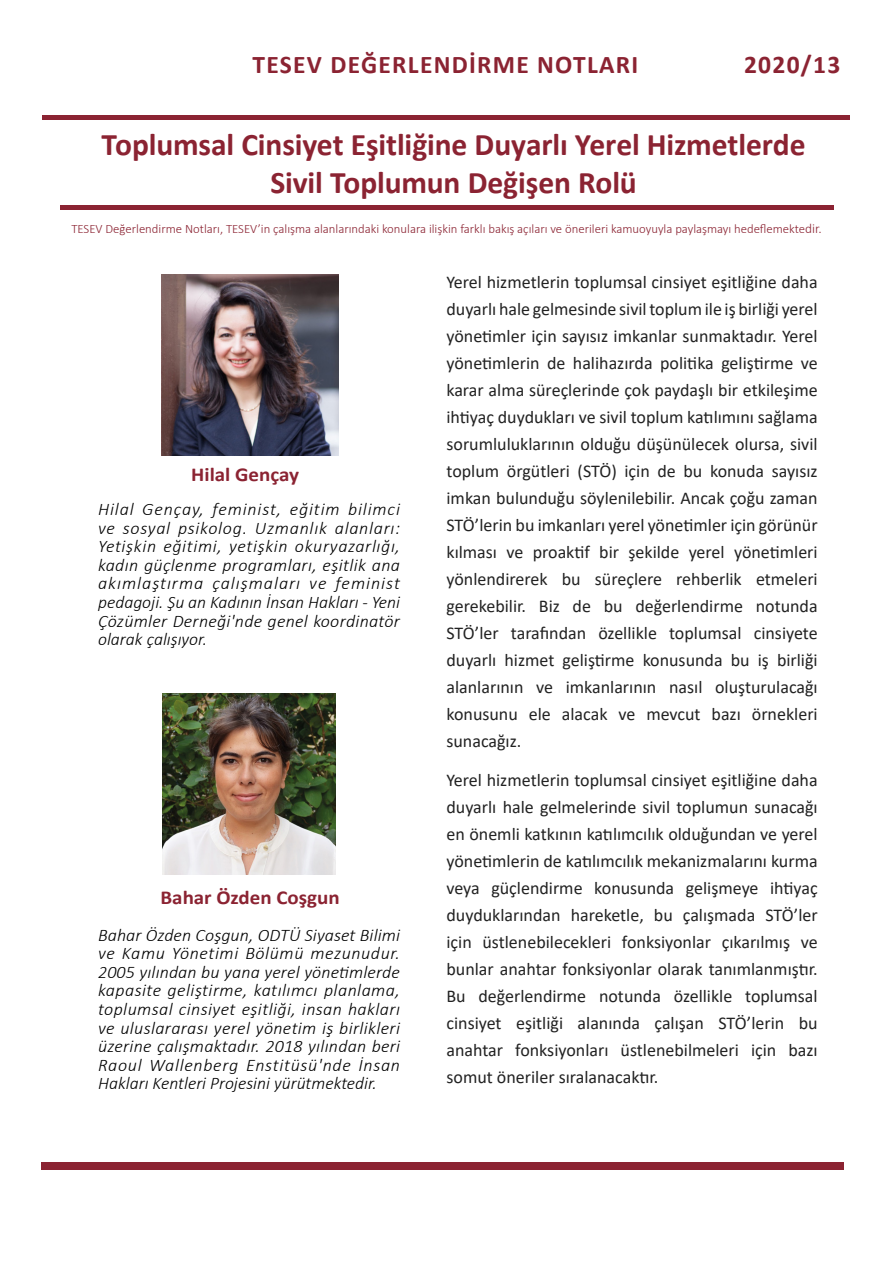
<style>
.page{position:relative;width:893px;height:1263px;background:#fff}
.page>*{position:absolute;margin:0;border:0;box-sizing:border-box;transform-origin:0 0}
.t1{font:700 31.5px "Calibri";letter-spacing:-.005em;color:#8b2332}
.t2{font:700 25.5px "Calibri";letter-spacing:.05em;color:#8b2332}
.t3{font:700 19.8px "Calibri";color:#8b2332;scale:1.06 1}
.No_Spacing{font:18px/27px "Calibri";color:#222;text-align:justify}
.eski_FES{font:italic 300 17.7px/18.6px "Calibri";color:#000;text-align:justify}
.t4{font:300 12.75px "Calibri";color:#8b2332}
.s1{font-size:13.5px}
</style>
<div class="page">
<div style="left:43px;top:115px;width:807px;height:5px;background:#8b2332"></div>
<hr style="left:60px;top:205px;width:773px;height:4px;background:#8b2332">
<div style="left:41px;top:1162px;width:803px;height:7px;background:#8b2332"></div>
<img style="left:162px;top:275px;width:176px;height:180px">
<img style="left:163px;top:693px;width:173px;height:182px">
<p class="t2" style="left:253px;top:47px;width:387px">TESEV DEĞERLENDİRME NOTLARI</p>
<p class="t2" style="left:744px;top:47px;width:98px">2020/13</p>
<p class="t1" style="left:102px;top:123px;width:705px">Toplumsal Cinsiyet Eşitliğine Duyarlı Yerel Hizmetlerde</p>
<p class="t1" style="left:270px;top:161px;width:368px">Sivil Toplumun Değişen Rolü</p>
<p class="t4" style="left:71px;top:221px;width:752px">TESEV Değerlendirme Notları, TESEV’in çalışma alanlarındaki konulara ilişkin farklı bakış açıları ve önerileri kamuoyuyla paylaşmayı hedeflemekte<span class="s1">dir.</span></p>
<p class="t3" style="left:191px;top:461px;width:103px">Hilal Gençay</p>
<p class="eski_FES" style="left:98px;top:500px;width:303px">Hilal Gençay, feminist, eğitim bilimci ve sosyal psikolog. Uzmanlık alanları:<br>Yetişkin eğitimi, yetişkin okuryazarlığı, kadın güçlenme programları, eşitlik ana akımlaştırma çalışmaları ve feminist pedagoji. Şu an Kadının İnsan Hakları - Yeni Çözümler Derneği'nde genel koordinatör olarak çalışıyor.</p>
<p class="t3" style="left:161px;top:883px;width:171px">Bahar Özden Coşgun</p>
<p class="eski_FES" style="left:98px;top:925px;width:304px">Bahar Özden Coşgun, ODTÜ Siyaset Bilimi ve Kamu Yönetimi Bölümü mezunudur.<br>2005 yılından bu yana yerel yönetimlerde kapasite geliştirme, katılımcı planlama, toplumsal cinsiyet eşitliği, insan hakları ve uluslararası yerel yönetim iş birlikleri üzerine çalışmaktadır. 2018 yılından beri Raoul Wallenberg Enstitüsü'nde İnsan Hakları Kentleri Projesini yürütmektedir.</p>
<p class="No_Spacing" style="left:446px;top:268px;width:373px">Yerel hizmetlerin toplumsal cinsiyet eşitliğine daha duyarlı hale gelmesinde sivil toplum ile iş birliği yerel yönetimler için sayısız imkanlar sunmaktadır. Yerel yönetimlerin de halihazırda politika geliştirme ve karar alma süreçlerinde çok paydaşlı bir etkileşime ihtiyaç duydukları ve sivil toplum katılımını sağlama sorumluluklarının olduğu düşünülecek olursa, sivil toplum örgütleri (STÖ) için de bu konuda sayısız imkan bulunduğu söylenilebilir. Ancak çoğu zaman STÖ’lerin bu imkanları yerel yönetimler için görünür kılması ve proaktif bir şekilde yerel yönetimleri yönlendirerek bu süreçlere rehberlik etmeleri gerekebilir. Biz de bu değerlendirme notunda STÖ’ler tarafından özellikle toplumsal cinsiyete duyarlı hizmet geliştirme konusunda bu iş birliği alanlarının ve imkanlarının nasıl oluşturulacağı konusunu ele alacak ve mevcut bazı örnekleri sunacağız.</p>
<p class="No_Spacing" style="left:446px;top:766px;width:373px">Yerel hizmetlerin toplumsal cinsiyet eşitliğine daha duyarlı hale gelmelerinde sivil toplumun sunacağı en önemli katkının katılımcılık olduğundan ve yerel yönetimlerin de katılımcılık mekanizmalarını kurma veya güçlendirme konusunda gelişmeye ihtiyaç duyduklarından hareketle, bu çalışmada STÖ’ler için üstlenebilecekleri fonksiyonlar çıkarılmış ve bunlar anahtar fonksiyonlar olarak tanımlanmıştır.<br>Bu değerlendirme notunda özellikle toplumsal cinsiyet eşitliği alanında çalışan STÖ’lerin bu anahtar fonksiyonları üstlenebilmeleri için bazı somut öneriler sıralanacaktır.</p>
</div>
